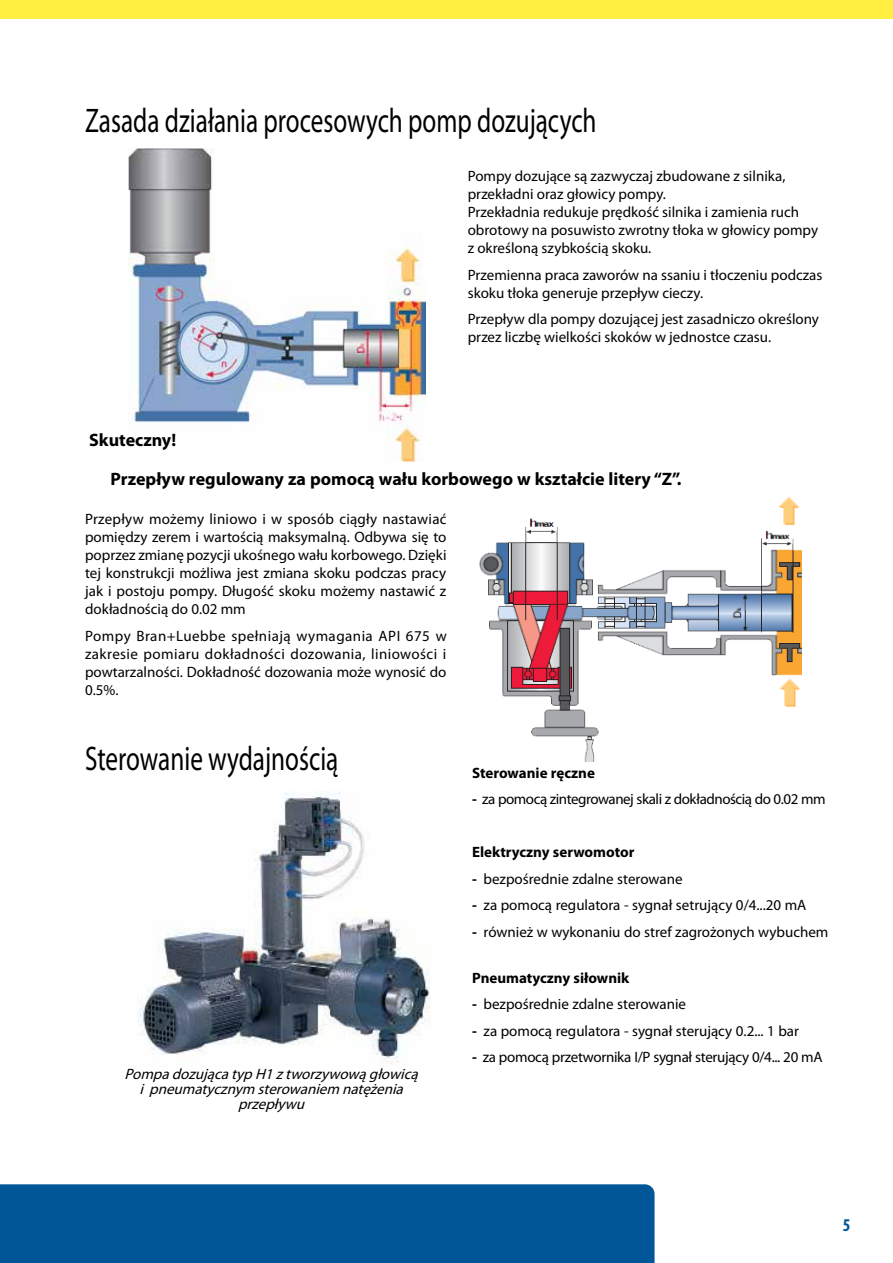
<style>
.page{position:relative;width:893px;height:1263px;background:#fff}
.page>*{position:absolute;margin:0;border:0;box-sizing:border-box;transform-origin:0 0}
.t1{font:34.2px "Myriad Pro";color:#000;scale:.74 1}
.t2{font:700 18px/39px "Myriad Pro";color:#000}
.t3{font:700 condensed 18px "Myriad Pro";color:#005697}
.t4{font:15px/18px "Myriad Pro";color:#000}
.t5{font:italic 15px/15px "Myriad Pro";color:#000;text-align:center}
.t6{font:700 15px "Myriad Pro";color:#000}
.t7{font:15px "Myriad Pro";letter-spacing:-.02em;color:#000}
.t8{font:15px "Myriad Pro";letter-spacing:-.03em;color:#000}
.s1{font-weight:700}
</style>
<div class="page">
<div style="left:0;top:1184px;width:655px;height:79px;background:#005697"></div>
<div style="left:0;top:0;width:893px;height:19px;background:#ffef40"></div>
<img style="left:128px;top:149px;width:297px;height:313px">
<img style="left:479px;top:496px;width:322px;height:266px">
<img style="left:138px;top:791px;width:292px;height:273px">
<h1 class="t1" style="left:85px;top:99px;width:693px">Zasada działania procesowych pomp dozujących</h1>
<p class="t4" style="left:468px;top:167px;width:352px">Pompy dozujące są zazwyczaj zbudowane z silnika, przekładni oraz głowicy pompy.<br>Przekładnia redukuje prędkość silnika i zamienia ruch obrotowy na posuwisto zwrotny tłoka w głowicy pompy z określoną szybkością skoku.</p>
<p class="t4" style="left:468px;top:266px;width:356px">Przemienna praca zaworów na ssaniu i tłoczeniu podczas skoku tłoka generuje przepływ cieczy.</p>
<p class="t4" style="left:468px;top:310px;width:353px">Przepływ dla pompy dozującej jest zasadniczo określony przez liczbę wielkości skoków w jednostce czasu.</p>
<p class="t2" style="left:111px;top:420px;width:572px;text-indent:-21px">Skuteczny!<br>Przepływ regulowany za pomocą wału korbowego w kształcie litery “Z”.</p>
<p class="t4" style="left:85px;top:510px;width:363px;text-align:justify">Przepływ możemy liniowo i w sposób ciągły nastawiać pomiędzy zerem i wartością maksymalną. Odbywa się to poprzez zmianę pozycji ukośnego wału korbowego. Dzięki tej konstrukcji możliwa jest zmiana skoku podczas pracy jak i postoju pompy. Długość skoku możemy nastawić z dokładnością do 0.02 mm</p>
<p class="t4" style="left:85px;top:626px;width:363px;text-align:justify">Pompy Bran+Luebbe spełniają wymagania API 675 w zakresie pomiaru dokładności dozowania, liniowości i powtarzalności. Dokładność dozowania może wynosić do 0.5%.</p>
<h1 class="t1" style="left:85px;top:737px;width:344px">Sterowanie wydajnością</h1>
<p class="t5" style="left:125px;top:1066px;width:299px">PompadozującatypH1ztworzywowągłowicą i pneumatycznym sterowaniem natężenia przepływu</p>
<p class="t6" style="left:472px;top:763px;width:124px">Sterowanie ręczne</p>
<p class="t8" style="left:472px;top:790px;width:355px"><span class="s1">-</span> za pomocą zintegrowanej skali z dokładnością do 0.02 mm</p>
<p class="t6" style="left:472px;top:842px;width:164px">Elektryczny serwomotor</p>
<p class="t4" style="left:472px;top:869px;width:212px"><span class="s1">-</span> bezpośrednie zdalne sterowane</p>
<p class="t4" style="left:472px;top:896px;width:336px"><span class="s1">-</span> za pomocą regulatora - sygnał setrujący 0/4...20 mA</p>
<p class="t4" style="left:472px;top:922px;width:358px"><span class="s1">-</span> również w wykonaniu do stref zagrożonych wybuchem</p>
<p class="t6" style="left:472px;top:968px;width:159px">Pneumatyczny siłownik</p>
<p class="t4" style="left:472px;top:995px;width:215px"><span class="s1">-</span> bezpośrednie zdalne sterowanie</p>
<p class="t4" style="left:472px;top:1021px;width:328px"><span class="s1">-</span> za pomocą regulatora - sygnał sterujący 0.2... 1 bar</p>
<p class="t7" style="left:472px;top:1048px;width:352px"><span class="s1">-</span> za pomocą przetwornika I/P sygnał sterujący 0/4... 20 mA</p>
<p class="t3" style="left:843px;top:1214px;width:9px">5</p>
</div>
